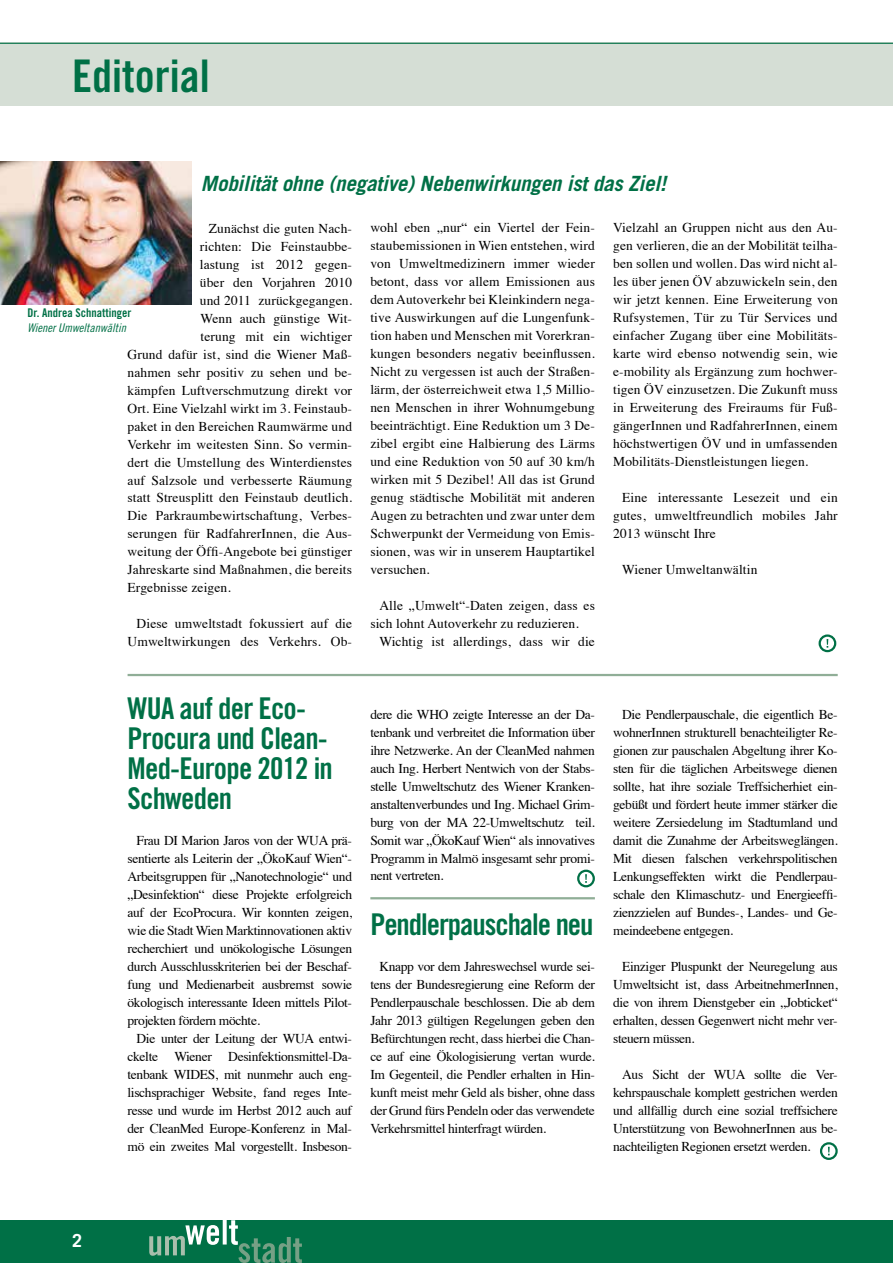
<style>
.page{position:relative;width:893px;height:1263px;background:#fff}
.page>*{position:absolute;margin:0;border:0;box-sizing:border-box;transform-origin:0 0}
.t1{font:45px "Trade Gothic Bold Cond Twenty";color:#007046}
.t2{font:30px/30px "Trade Gothic Bold Cond Twenty";letter-spacing:-.025em;color:#007046}
.t3{font:italic 700 21px "Trade Gothic";letter-spacing:-.01em;color:#007046}
.t4{font:700 18px "Trade Gothic";color:#fff}
.t5{font:13.5px/18px "Times";letter-spacing:.01em;color:#000;text-align:justify}
.t6{font:12px "Trade Gothic Bold Cond Twenty";color:#007046}
.t7{font:12px "Trade Gothic Cond Eighteen Obl";color:#007046}
</style>
<div class="page">
<div style="left:0;top:1220px;width:893px;height:43px;background:#007046"></div>
<div style="left:0;top:43px;width:893px;height:63px;background:#d5ded5"></div>
<hr style="left:0;top:43px;width:893px;height:1px;background:#007046">
<svg style="left:149px;top:1225px;width:70px;height:31px"></svg>
<svg style="left:223px;top:1220px;width:4px;height:24px"></svg>
<svg style="left:229px;top:1220px;width:73px;height:43px"></svg>
<img style="left:0;top:162px;width:191px;height:142px">
<hr style="left:128px;top:674px;width:710px;height:2px;background:#90ae97">
<hr style="left:370px;top:897px;width:225px;height:2px;background:#90ae97">
<svg style="left:820px;top:636px;width:15px;height:15px"></svg>
<div style="left:819px;top:634px;width:17px;height:18px;border:2px solid #007046;border-radius:50%"></div>
<svg style="left:821px;top:1143px;width:16px;height:16px"></svg>
<div style="left:820px;top:1142px;width:18px;height:18px;border:2px solid #007046;border-radius:50%"></div>
<svg style="left:828px;top:1147px;width:2px;height:8px"></svg>
<div style="left:577px;top:870px;width:18px;height:17px;border:2px solid #007046;border-radius:50%"></div>
<svg style="left:585px;top:874px;width:2px;height:9px"></svg>
<h1 class="t1" style="left:72px;top:48px;width:139px">Editorial</h1>
<h3 class="t3" style="left:201px;top:171px;width:466px">Mobilität ohne (negative) Nebenwirkungen ist das Ziel!</h3>
<p class="t5" style="left:209px;top:218px;width:145px">Zunächst die guten Nach-</p>
<p class="t5" style="left:200px;top:236px;width:154px">richten: Die Feinstaubbe-</p>
<p class="t5" style="left:200px;top:254px;width:154px">lastung ist 2012 gegen-</p>
<p class="t5" style="left:200px;top:272px;width:154px">über den Vorjahren 2010</p>
<p class="t5" style="left:200px;top:290px;width:154px">und 2011 zurückgegangen.</p>
<p class="t5" style="left:201px;top:308px;width:153px">Wenn auch günstige Wit-</p>
<p class="t5" style="left:201px;top:326px;width:153px">terung mit ein wichtiger</p>
<p class="t5" style="left:128px;top:344px;width:226px">Grund dafür ist, sind die Wiener Maß-</p>
<p class="t5" style="left:128px;top:362px;width:226px">nahmen sehr positiv zu sehen und be-</p>
<p class="t5" style="left:128px;top:380px;width:226px">kämpfen Luftverschmutzung direkt vor</p>
<p class="t5" style="left:128px;top:398px;width:226px">Ort. Eine Vielzahl wirkt im 3. Feinstaub-</p>
<p class="t5" style="left:128px;top:416px;width:226px">paket in den Bereichen Raumwärme und</p>
<p class="t5" style="left:128px;top:434px;width:226px">Verkehr im weitesten Sinn. So vermin-</p>
<p class="t5" style="left:128px;top:452px;width:226px">dert die Umstellung des Winterdienstes</p>
<p class="t5" style="left:128px;top:470px;width:226px">auf Salzsole und verbesserte Räumung</p>
<p class="t5" style="left:128px;top:488px;width:226px">statt Streusplitt den Feinstaub deutlich.</p>
<p class="t5" style="left:128px;top:506px;width:226px">Die Parkraumbewirtschaftung, Verbes-</p>
<p class="t5" style="left:128px;top:524px;width:226px">serungen für RadfahrerInnen, die Aus-</p>
<p class="t5" style="left:128px;top:542px;width:226px">weitung der Öffi-Angebote bei günstiger</p>
<p class="t5" style="left:128px;top:560px;width:226px">Jahreskarte sind Maßnahmen, die bereits</p>
<p class="t5" style="left:128px;top:578px;width:105px">Ergebnisse zeigen.</p>
<p class="t5" style="left:128px;top:614px;width:226px;text-align:right">Diese umweltstadt fokussiert auf die<br>Umweltwirkungen des Verkehrs. Ob-</p>
<p class="t6" style="left:28px;top:306px;width:105px">Dr. Andrea Schnattinger</p>
<p class="t7" style="left:28px;top:321px;width:100px">Wiener Umweltanwältin</p>
<p class="t5" style="left:370px;top:218px;width:226px">wohl eben „nur“ ein Viertel der Fein&shy;staubemissionen in Wien entstehen, wird von Umweltmedizinern immer wieder betont, dass vor allem Emissionen aus dem Autoverkehr bei Kleinkindern nega&shy;tive Auswirkungen auf die Lungenfunk&shy;tion haben und Menschen mit Vorerkran&shy;kungen besonders negativ beeinflussen.<br>Nicht zu vergessen ist auch der Straßen&shy;lärm, der österreichweit etwa 1,5 Millio&shy;nen Menschen in ihrer Wohnumgebung beeinträchtigt. Eine Reduktion um 3 De&shy;zibel ergibt eine Halbierung des Lärms und eine Reduktion von 50 auf 30 km/h wirken mit 5 Dezibel! All das ist Grund genug städtische Mobilität mit anderen Augen zu betrachten und zwar unter dem Schwerpunkt der Vermeidung von Emis&shy;sionen, was wir in unserem Hauptartikel versuchen.</p>
<p class="t5" style="left:370px;top:596px;width:226px;text-indent:9px">Alle „Umwelt“-Daten zeigen, dass es sich lohnt Autoverkehr zu reduzieren.</p>
<p class="t5" style="left:379px;top:632px;width:217px">Wichtig ist allerdings, dass wir die</p>
<p class="t5" style="left:613px;top:218px;width:226px">Vielzahl an Gruppen nicht aus den Au&shy;gen verlieren, die an der Mobilität teilha&shy;ben sollen und wollen. Das wird nicht al&shy;les über jenen ÖV abzuwickeln sein, den wir jetzt kennen. Eine Erweiterung von Rufsystemen, Tür zu Tür Services und einfacher Zugang über eine Mobilitäts&shy;karte wird ebenso notwendig sein, wie e-mobility als Ergänzung zum hochwer&shy;tigen ÖV einzusetzen. Die Zukunft muss in Erweiterung des Freiraums für Fuß&shy;gängerInnen und RadfahrerInnen, einem höchstwertigen ÖV und in umfassenden Mobilitäts-Dienstleistungen liegen.</p>
<p class="t5" style="left:613px;top:488px;width:226px;text-indent:9px">Eine interessante Lesezeit und ein gutes, umweltfreundlich mobiles Jahr 2013 wünscht Ihre</p>
<p class="t5" style="left:622px;top:560px;width:137px">Wiener Umweltanwältin</p>
<h2 class="t2" style="left:128px;top:693px;width:207px">WUA auf der Eco-<br>Procura und Clean-<br>Med-Europe 2012 in<br>Schweden</h2>
<p class="t5" style="left:128px;top:830px;width:226px;text-indent:9px">Frau DI Marion Jaros von der WUA prä&shy;sentierte als Leiterin der „ÖkoKauf Wien“- Arbeitsgruppen für „Nanotechnologie“ und „Desinfektion“ diese Projekte erfolgreich auf der EcoProcura. Wir konnten zeigen, wie die Stadt Wien Marktinnovationen aktiv recherchiert und unökologische Lösungen durch Ausschlusskriterien bei der Beschaf&shy;fung und Medienarbeit ausbremst sowie ökologisch interessante Ideen mittels Pilot&shy;projekten fördern möchte.</p>
<p class="t5" style="left:128px;top:1028px;width:226px;text-indent:9px">Die unter der Leitung der WUA entwi&shy;ckelte Wiener Desinfektionsmittel-Da&shy;tenbank WIDES, mit nunmehr auch eng&shy;lischsprachiger Website, fand reges Inte&shy;resse und wurde im Herbst 2012 auch auf der CleanMed Europe-Konferenz in Mal&shy;mö ein zweites Mal vorgestellt. Insbeson-</p>
<p class="t5" style="left:370px;top:704px;width:226px">dere die WHO zeigte Interesse an der Da&shy;tenbank und verbreitet die Information über ihre Netzwerke. An der CleanMed nahmen auch Ing. Herbert Nentwich von der Stabs&shy;stelle Umweltschutz des Wiener Kranken&shy;anstaltenverbundes und Ing. Michael Grim&shy;burg von der MA 22-Umweltschutz teil.<br>Somit war „ÖkoKauf Wien“ als innovatives Programm in Malmö insgesamt sehr promi&shy;nent vertreten.</p>
<h2 class="t2" style="left:370px;top:909px;width:225px">Pendlerpauschale neu</h2>
<p class="t5" style="left:370px;top:956px;width:226px;text-indent:9px">Knapp vor dem Jahreswechsel wurde sei&shy;tens der Bundesregierung eine Reform der Pendlerpauschale beschlossen. Die ab dem Jahr 2013 gültigen Regelungen geben den Befürchtungen recht, dass hierbei die Chan&shy;ce auf eine Ökologisierung vertan wurde.<br>Im Gegenteil, die Pendler erhalten in Hin&shy;kunft meist mehr Geld als bisher, ohne dass der Grund fürs Pendeln oder das verwendete Verkehrsmittel hinterfragt würden.</p>
<p class="t5" style="left:613px;top:704px;width:226px;text-indent:9px">Die Pendlerpauschale, die eigentlich Be&shy;wohnerInnen strukturell benachteiligter Re&shy;gionen zur pauschalen Abgeltung ihrer Ko&shy;sten für die täglichen Arbeitswege dienen sollte, hat ihre soziale Treffsicherhiet ein&shy;gebüßt und fördert heute immer stärker die weitere Zersiedelung im Stadtumland und damit die Zunahme der Arbeitsweglängen.<br>Mit diesen falschen verkehrspolitischen Lenkungseffekten wirkt die Pendlerpau&shy;schale den Klimaschutz- und Energieeffi&shy;zienzzielen auf Bundes-, Landes- und Ge&shy;meindeebene entgegen.</p>
<p class="t5" style="left:613px;top:956px;width:226px;text-indent:9px">Einziger Pluspunkt der Neuregelung aus Umweltsicht ist, dass ArbeitnehmerInnen, die von ihrem Dienstgeber ein „Jobticket“ erhalten, dessen Gegenwert nicht mehr ver&shy;steuern müssen.</p>
<p class="t5" style="left:613px;top:1064px;width:226px;text-indent:9px">Aus Sicht der WUA sollte die Ver&shy;kehrspauschale komplett gestrichen werden und allfällig durch eine sozial treffsichere Unterstützung von BewohnerInnen aus be&shy;nachteiligten Regionen ersetzt werden.</p>
<h3 class="t4" style="left:72px;top:1229px;width:12px">2</h3>
</div>
